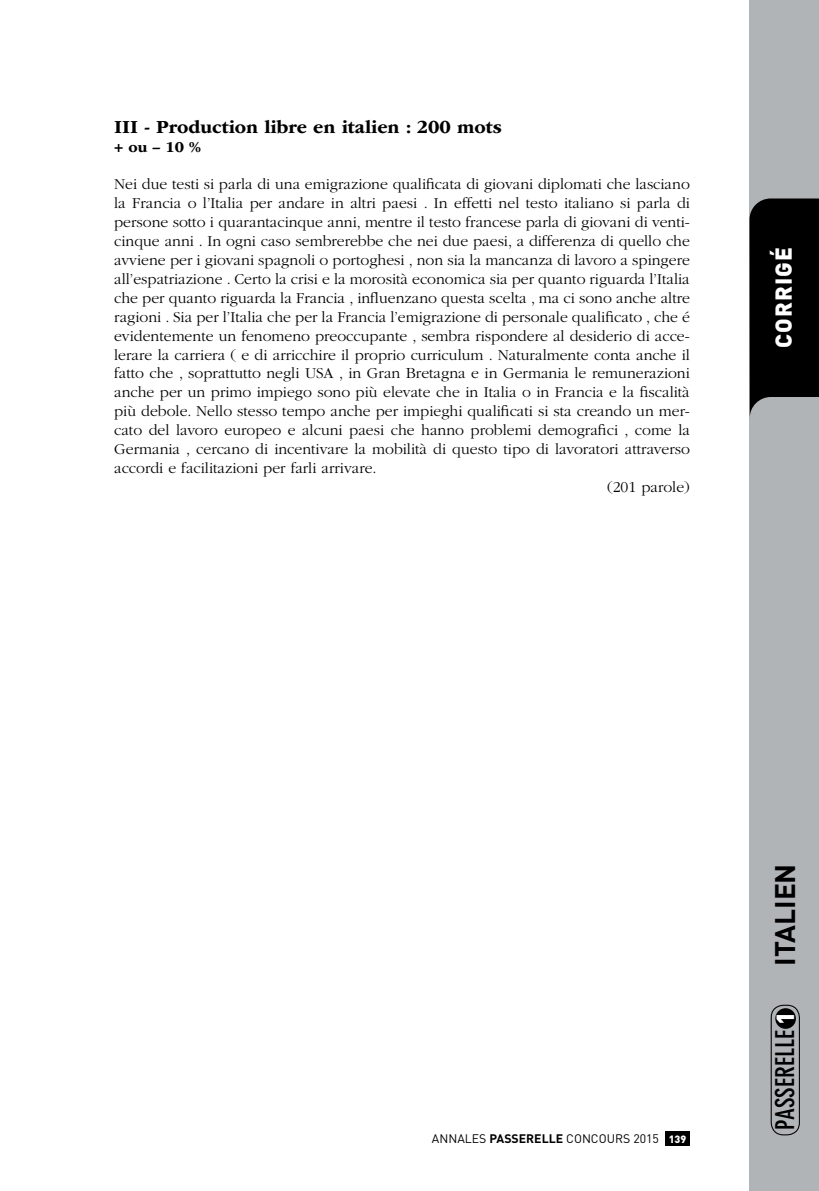
<style>
.page{position:relative;width:819px;height:1191px;background:#fff}
.page>*{position:absolute;margin:0;border:0;box-sizing:border-box;transform-origin:0 0}
.t1{font:700 28px "DIN";color:#000}
.t2{font:700 condensed 25.72px "DIN Neuzeit Grotesk";color:#000}
.t3{font:900 22.75px "DIN";letter-spacing:.05em;color:#fff}
.t4{font:700 19.25px "ITC Garamond Std";color:#000}
.t5{font:300 15.75px "ITC Garamond Std";color:#000}
.t6{font:700 15.75px "ITC Garamond Std";color:#000}
.t7{font:12.25px "DIN";color:#000}
.s1{font-weight:700}
.s2{font-weight:900;font-size:10.5px;color:#fff}
.s3{font-family:"DIN";font-weight:900;font-stretch:normal;font-size:24.5px;color:#fff}
</style>
<div class="page">
<div style="left:749px;top:0;width:70px;height:1191px;background:#b1b4b6"></div>
<div style="left:665px;top:1131px;width:25px;height:15px;background:#000"></div>
<div style="left:775px;top:1008px;width:20px;height:20px;background:#000;border-radius:50%"></div>
<div style="left:770px;top:1004px;width:29px;height:131px;border:1px solid #000;border-radius:12px"></div>
<svg style="left:749px;top:198px;width:70px;height:219px;background:#111212"></svg>
<p class="t4" style="left:114px;top:116px;width:389px">III - Production libre en italien : 200 mots</p>
<p class="t6" style="left:114px;top:138px;width:88px">+ ou – 10 %</p>
<p class="t5" style="left:114px;top:176px;width:577px">Nei due testi si parla di una emigrazione qualificata di giovani diplomati che lasciano</p>
<p class="t5" style="left:114px;top:195px;width:577px">la Francia o l’Italia per andare in altri paesi . In effetti nel testo italiano si parla di</p>
<p class="t5" style="left:114px;top:214px;width:577px">persone sotto i quarantacinque anni, mentre il testo francese parla di giovani di venti-</p>
<p class="t5" style="left:114px;top:233px;width:577px">cinque anni . In ogni caso sembrerebbe che nei due paesi, a differenza di quello che</p>
<p class="t5" style="left:114px;top:251px;width:577px">avviene per i giovani spagnoli o portoghesi , non sia la mancanza di lavoro a spingere</p>
<p class="t5" style="left:114px;top:270px;width:577px">all’espatriazione . Certo la crisi e la morosità economica sia per quanto riguarda l’Italia</p>
<p class="t5" style="left:114px;top:289px;width:577px">che per quanto riguarda la Francia , influenzano questa scelta , ma ci sono anche altre</p>
<p class="t5" style="left:114px;top:308px;width:577px">ragioni . Sia per l’Italia che per la Francia l’emigrazione di personale qualificato , che é</p>
<p class="t5" style="left:114px;top:327px;width:577px">evidentemente un fenomeno preoccupante , sembra rispondere al desiderio di acce-</p>
<p class="t5" style="left:114px;top:346px;width:577px">lerare la carriera ( e di arricchire il proprio curriculum . Naturalmente conta anche il</p>
<p class="t5" style="left:114px;top:365px;width:577px">fatto che , soprattutto negli USA , in Gran Bretagna e in Germania le remunerazioni</p>
<p class="t5" style="left:114px;top:384px;width:577px">anche per un primo impiego sono più elevate che in Italia o in Francia e la fiscalità</p>
<p class="t5" style="left:114px;top:403px;width:577px">più debole. Nello stesso tempo anche per impieghi qualificati si sta creando un mer-</p>
<p class="t5" style="left:114px;top:422px;width:577px">cato del lavoro europeo e alcuni paesi che hanno problemi demografici , come la</p>
<p class="t5" style="left:114px;top:440px;width:577px">Germania , cercano di incentivare la mobilità di questo tipo di lavoratori attraverso</p>
<p class="t5" style="left:114px;top:459px;width:264px">accordi e facilitazioni per farli arrivare.</p>
<p class="t5" style="left:607px;top:478px;width:84px">(201 parole)</p>
<h3 class="t3" style="left:768px;top:348px;width:102px;rotate:-90deg">CORRIGÉ</h3>
<p class="t7" style="left:432px;top:1130px;width:151px">ANNALES <span class="s1">PASSERELLE</span> CONCOURS</p>
<p class="t7" style="left:633px;top:1130px;width:54px">2015 <span class="s2">139</span></p>
<h1 class="t1" style="left:766px;top:965px;width:104px;rotate:-90deg">ITALIEN</h1>
<h2 class="t2" style="left:770px;top:1129px;width:119px;rotate:-90deg">PASSERELLE <span class="s3">1</span></h2>
</div>
